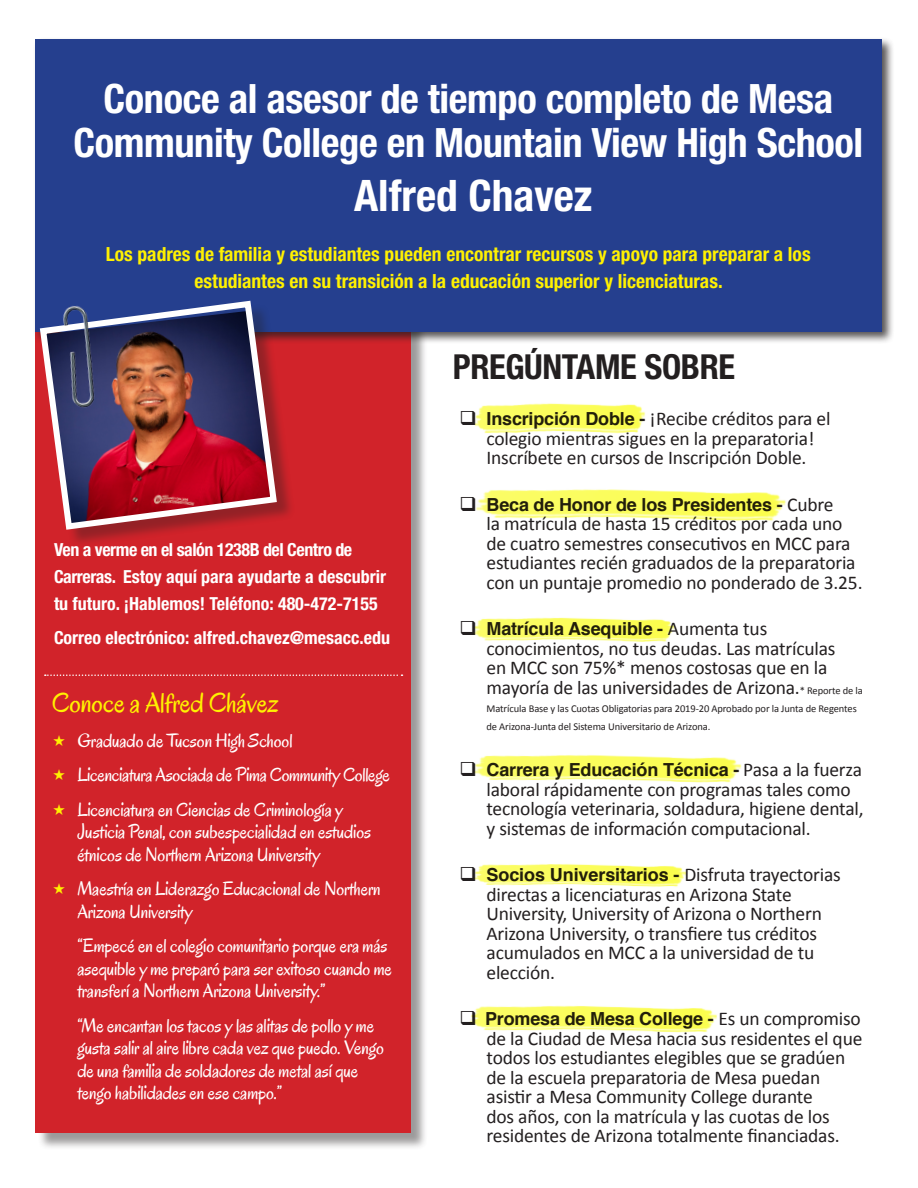
<style>
.page{position:relative;width:918px;height:1188px;background:#fff}
.page>*{position:absolute;margin:0;border:0;box-sizing:border-box;transform-origin:0 0}
.t1{font:700 condensed 43.5px "Helvetica Neue";color:#fff}
.t2{font:700 condensed 40.5px/43.7px "Helvetica Neue";letter-spacing:-.01em;color:#fff;text-align:center}
.t3{font:700 condensed 34.5px "Helvetica Neue";letter-spacing:-.01em;color:#231f20}
.t4{font:28.5px "Oregano";letter-spacing:-.01em;color:#fff101}
.List_Paragraph{font:19.5px/19.5px "Calibri";letter-spacing:-.01em;color:#231f20}
.t5{font:19.5px/22.5px "Oregano";letter-spacing:-.01em;color:#fff}
.t6{font:700 condensed 19.5px/27px "Helvetica Neue";color:#fff101;text-align:center}
.List_Paragraph-2{font:700 18px "Helvetica";letter-spacing:-.01em;color:#231f20}
.t7{font:700 condensed 18px/27px "Helvetica Neue";color:#fff}
.List_Paragraph-3{font:10.5px/18px "Calibri";letter-spacing:-.01em;color:#231f20}
.s1{font-family:"Helvetica";font-weight:700;font-size:18px}
.s2{font-family:"Calibri";font-weight:400;font-size:19.5px}
.s3{font-size:10.5px}
</style>
<div class="page">
<div style="left:37px;top:256px;width:391px;height:894px;background:#231f20;opacity:.45"></div>
<div style="left:36px;top:254px;width:375px;height:879px;background:#d1232a"></div>
<div style="left:33px;top:36px;width:862px;height:308px;background:#231f20;opacity:.77"></div>
<div style="left:36px;top:39px;width:846px;height:293px;background:#253f8e"></div>
<div style="left:43px;top:304px;width:252px;height:244px;background:#231f20;opacity:.35"></div>
<img style="left:36px;top:300px;width:244px;height:233px">
<img style="left:42px;top:300px;width:79px;height:124px">
<svg style="left:45px;top:674px;width:358px;height:2px"></svg>
<img style="left:474px;top:403px;width:171px;height:31px">
<img style="left:476px;top:489px;width:310px;height:32px">
<img style="left:472px;top:617px;width:203px;height:25px">
<img style="left:473px;top:755px;width:269px;height:28px">
<img style="left:473px;top:864px;width:214px;height:23px">
<img style="left:469px;top:1005px;width:248px;height:28px">
<p class="t2" style="left:73px;top:77px;width:791px">Conoce al asesor de tiempo completo de Mesa<br>Community College en Mountain View High School</p>
<p class="t1" style="left:354px;top:169px;width:240px">Alfred Chavez</p>
<p class="t6" style="left:106px;top:240px;width:706px">Los padres de familia y estudiantes pueden encontrar recursos y apoyo para preparar a los estudiantes en su transición a la educación superior y licenciaturas.</p>
<p class="t7" style="left:54px;top:536px;width:334px">Ven a verme en el salón 1238B del Centro de<br>Carreras. Estoy aquí para ayudarte a descubrir tu futuro. ¡Hablemos! Teléfono: 480-472-7155</p>
<p class="t7" style="left:54px;top:624px;width:338px">Correo electrónico: alfred.chavez@mesacc.edu</p>
<p class="t4" style="left:52px;top:685px;width:228px">Conoce a Alfred Chávez</p>
<p class="t5" style="left:77px;top:729px;width:217px">Graduado de Tucson High School</p>
<p class="t5" style="left:77px;top:764px;width:314px">Licenciatura Asociada de Pima Community College</p>
<p class="t5" style="left:77px;top:798px;width:296px">Licenciatura en Ciencias de Criminología y<br>Justicia Penal, con subespecialidad en estudios étnicos de Northern Arizona University</p>
<p class="t5" style="left:77px;top:878px;width:305px">Maestría en Liderazgo Educacional de Northern<br>Arizona University</p>
<p class="t5" style="left:77px;top:935px;width:316px">“Empecé en el colegio comunitario porque era más asequible y me preparó para ser exitoso cuando me transferí a Northern Arizona University.”</p>
<p class="t5" style="left:77px;top:1014px;width:308px">“Me encantan los tacos y las alitas de pollo y me gusta salir al aire libre cada vez que puedo. Vengo de una familia de soldadores de metal así que tengo habilidades en ese campo.”</p>
<p class="t3" style="left:453px;top:346px;width:284px">PREGÚNTAME SOBRE</p>
<p class="List_Paragraph" style="left:460px;top:409px;width:373px;text-align:center">❑ <span class="s1">Inscripción Doble -</span> ¡Recibe créditos para el colegio mientras sigues en la preparatoria!<br>Inscríbete en cursos de Inscripción Doble.</p>
<p class="List_Paragraph-2" style="left:460px;top:490px;width:376px">❑ Beca de Honor de los Presidentes - <span class="s2">Cubre</span></p>
<p class="List_Paragraph" style="left:487px;top:514px;width:378px">la matrícula de hasta 15 créditos por cada uno de cuatro semestres consecutivos en MCC para estudiantes recién graduados de la preparatoria con un puntaje promedio no ponderado de 3.25.</p>
<p class="List_Paragraph-2" style="left:460px;top:614px;width:309px">❑ Matrícula Asequible - <span class="s2">Aumenta tus</span></p>
<p class="List_Paragraph" style="left:487px;top:639px;width:378px">conocimientos, no tus deudas. Las matrículas<br>en MCC son 75%* menos costosas que en la mayoría de las universidades de Arizona.<span class="s3">* Reporte de la</span></p>
<p class="List_Paragraph-3" style="left:487px;top:699px;width:372px">Matrícula Base y las Cuotas Obligatorias para 2019-20 Aprobado por la Junta de Regentes de Arizona-Junta del Sistema Universitario de Arizona.</p>
<p class="List_Paragraph-2" style="left:460px;top:755px;width:404px">❑ Carrera y Educación Técnica - <span class="s2">Pasa a la fuerza</span></p>
<p class="List_Paragraph" style="left:487px;top:780px;width:379px">laboral rápidamente con programas tales como tecnología veterinaria, soldadura, higiene dental, y sistemas de información computacional.</p>
<p class="List_Paragraph-2" style="left:460px;top:860px;width:383px">❑ Socios Universitarios - <span class="s2">Disfruta trayectorias</span></p>
<p class="List_Paragraph" style="left:487px;top:885px;width:337px">directas a licenciaturas en Arizona State University, University of Arizona o Northern Arizona University, o transfiere tus créditos acumulados en MCC a la universidad de tu elección.</p>
<p class="List_Paragraph-2" style="left:460px;top:1004px;width:403px">❑ Promesa de Mesa College - <span class="s2">Es un compromiso</span></p>
<p class="List_Paragraph" style="left:487px;top:1029px;width:377px">de la Ciudad de Mesa hacia sus residentes el que todos los estudiantes elegibles que se gradúen de la escuela preparatoria de Mesa puedan asistir a Mesa Community College durante<br>dos años, con la matrícula y las cuotas de los residentes de Arizona totalmente financiadas.</p>
</div>
